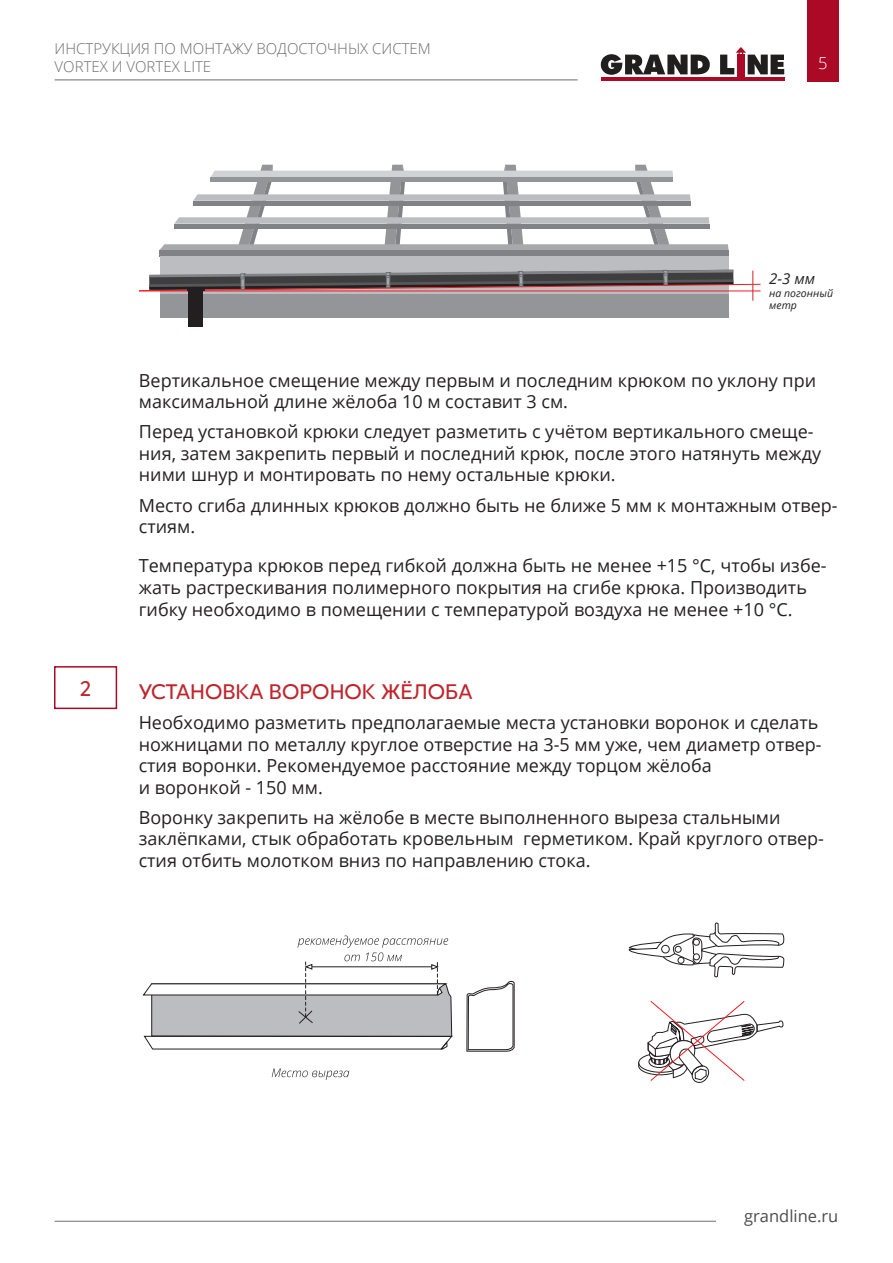
<style>
.page{position:relative;width:893px;height:1263px;background:#fff}
.page>*{position:absolute;margin:0;border:0;box-sizing:border-box;transform-origin:0 0}
.t1{font:21px "Red Ring";color:#be262c}
.t2{font:18px/21.6px "Open Sans";color:#231f20}
.t3{font:16.5px "Open Sans";color:#4b4c4d}
.t4{font:300 16.5px "Open Sans";color:#fff}
.t5{font:300 15px/18px "Open Sans";color:#6c6d70}
.t6{font:italic 15px "Open Sans";color:#231f20}
.t7{font:italic 10.5px/12.6px "Open Sans";color:#231f20}
</style>
<div class="page">
<div style="left:807px;top:0;width:31px;height:81px;background:#ac0926"></div>
<div style="left:737px;top:55px;width:7px;height:24px;background:#ac0926"></div>
<hr style="left:601px;top:77px;width:183px;height:3px;background:#ac0926">
<svg style="left:601px;top:54px;width:109px;height:21px"></svg>
<svg style="left:720px;top:47px;width:64px;height:27px"></svg>
<hr style="left:55px;top:80px;width:523px;height:1px;background:#6c6d70">
<hr style="left:55px;top:1221px;width:661px;height:1px;background:#6c6d70">
<div style="left:160px;top:257px;width:568px;height:37px;background:#bcbdc0"></div>
<div style="left:160px;top:294px;width:568px;height:24px;background:#939598"></div>
<hr style="left:139px;top:291px;width:622px;height:1px;background:#ee1d23">
<div style="left:188px;top:289px;width:15px;height:38px;background:#231f20"></div>
<svg style="left:139px;top:164px;width:622px;height:127px"></svg>
<hr style="left:753px;top:271px;width:1px;height:30px;background:#d1232a">
<div style="left:54px;top:666px;width:63px;height:43px;border:2px solid #ac0926"></div>
<svg style="left:466px;top:981px;width:48px;height:70px"></svg>
<svg style="left:272px;top:1068px;width:77px;height:12px"></svg>
<svg style="left:143px;top:935px;width:309px;height:114px"></svg>
<svg style="left:628px;top:922px;width:157px;height:161px"></svg>
<p class="t5" style="left:55px;top:39px;width:378px">ИНСТРУКЦИЯ ПО МОНТАЖУ ВОДОСТОЧНЫХ СИСТЕМ<br>VORTEX И VORTEX LITE</p>
<p class="t4" style="left:818px;top:52px;width:11px">5</p>
<p class="t6" style="left:769px;top:268px;width:47px">2-3 мм</p>
<p class="t7" style="left:769px;top:286px;width:65px">на погонный метр</p>
<p class="t2" style="left:139px;top:369px;width:679px">Вертикальное смещение между первым и последним крюком по уклону при максимальной длине жёлоба 10 м составит 3 см.</p>
<p class="t2" style="left:139px;top:420px;width:684px">Перед установкой крюки следует разметить с учётом вертикального смеще&shy;ния, затем закрепить первый и последний крюк, после этого натянуть между ними шнур и монтировать по нему остальные крюки.</p>
<p class="t2" style="left:139px;top:494px;width:700px">Место сгиба длинных крюков должно быть не ближе 5 мм к монтажным отвер&shy;стиям.</p>
<p class="t1" style="left:80px;top:675px;width:13px">2</p>
<p class="t2" style="left:139px;top:555px;width:689px">Температура крюков перед гибкой должна быть не менее +15 °С, чтобы избе&shy;жать растрескивания полимерного покрытия на сгибе крюка. Производить гибку необходимо в помещении с температурой воздуха не менее +10 °С.</p>
<p class="t1" style="left:139px;top:678px;width:335px">УСТАНОВКА ВОРОНОК ЖЁЛОБА</p>
<p class="t2" style="left:139px;top:711px;width:684px">Необходимо разметить предполагаемые места установки воронок и сделать ножницами по металлу круглое отверстие на 3-5 мм уже, чем диаметр отвер&shy;стия воронки. Рекомендуемое расстояние между торцом жёлоба<br>и воронкой - 150 мм.</p>
<p class="t2" style="left:139px;top:806px;width:687px">Воронку закрепить на жёлобе в месте выполненного выреза стальными заклёпками, стык обработать кровельным герметиком. Край круглого отвер&shy;стия отбить молотком вниз по направлению стока.</p>
<p class="t3" style="left:744px;top:1204px;width:96px">grandline.ru</p>
</div>
